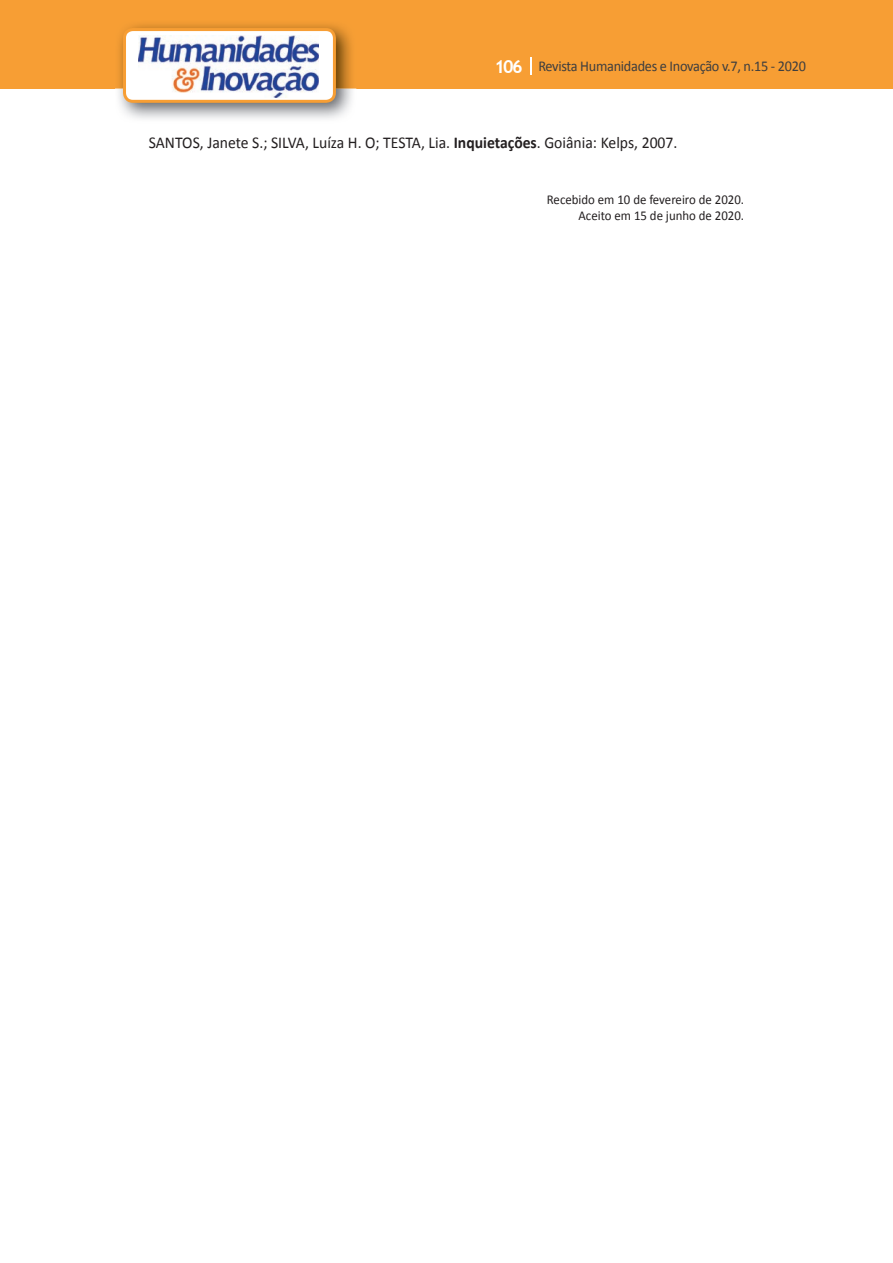
<style>
.page{position:relative;width:893px;height:1263px;background:#fff}
.page>*{position:absolute;margin:0;border:0;box-sizing:border-box;transform-origin:0 0}
.t1{font:16.5px "Calibri";color:#231f20;scale:.95 1}
.t2{font:15px "Calibri";letter-spacing:-.02em;color:#3e3e3f;scale:.95 1}
.t3{font:13.5px/16.2px "Calibri";color:#231f20;text-align:right;scale:.95 1}
.s1{font-family:"Trebuchet MS";font-weight:700;font-size:18px;color:#fff}
.s2{font-weight:700}
</style>
<div class="page">
<div style="left:0;top:0;width:893px;height:88px;background:#f79e34"></div>
<svg style="left:530px;top:57px;width:2px;height:18px"></svg>
<img style="left:115px;top:24px;width:241px;height:95px">
<svg style="left:123px;top:28px;width:213px;height:75px"></svg>
<p class="t2" style="left:495px;top:57px;width:329px"><span class="s1">106</span> Revista Humanidades e Inovação v.7, n.15 - 2020</p>
<p class="t1" style="left:149px;top:133px;width:558px">SANTOS, Janete S.; SILVA, Luíza H. O; TESTA, Lia. <span class="s2">Inquietações</span>. Goiânia: Kelps, 2007.</p>
<p class="t3" style="left:547px;top:192px;width:209px">Recebido em 10 de fevereiro de 2020.<br>Aceito em 15 de junho de 2020.</p>
</div>
